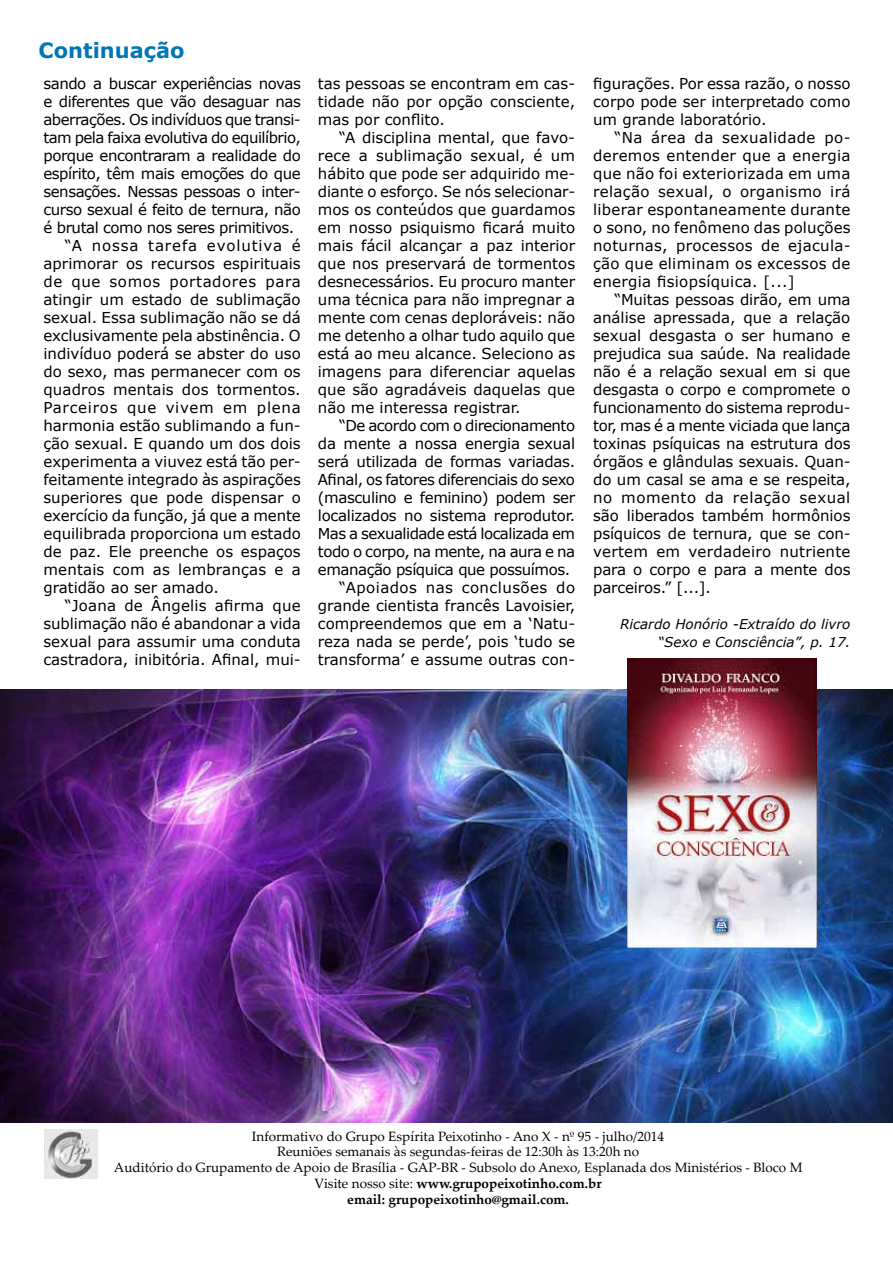
<style>
.page{position:relative;width:893px;height:1263px;background:#fff}
.page>*{position:absolute;margin:0;border:0;box-sizing:border-box;transform-origin:0 0}
.t1{font:700 21px "Verdana";color:#0076b7}
.t2{font:15px/18px "Verdana";color:#000;text-align:justify}
.t3{font:15px "Verdana";letter-spacing:-.03em;color:#000}
.t4{font:15px "Verdana";letter-spacing:-.035em;color:#000}
.t5{font:15px "Verdana";letter-spacing:-.02em;color:#000}
.t6{font:15px "Verdana";letter-spacing:-.025em;color:#000}
.t7{font:15px "Verdana";letter-spacing:.04em;color:#000}
.t8{font:15px "Verdana";letter-spacing:.05em;color:#000}
.t9{font:15px "Verdana";letter-spacing:.03em;color:#000}
.t10{font:15px "Verdana";letter-spacing:.06em;color:#000}
.t11{font:13.5px/15.8px "Palatino Linotype";color:#000;text-align:center}
.t12{font:italic 13.5px/18px "Verdana";color:#000;text-align:right}
.s1{font-weight:700}
</style>
<div class="page">
<img style="left:45px;top:1130px;width:53px;height:48px">
<img style="left:0;top:690px;width:893px;height:433px">
<img style="left:627px;top:659px;width:189px;height:288px">
<h1 class="t1" style="left:39px;top:37px;width:148px">Continuação</h1>
<p class="t3" style="left:43px;top:74px;width:259px">sando a buscar experiências novas</p>
<p class="t3" style="left:43px;top:92px;width:259px">e diferentes que vão desaguar nas</p>
<p class="t4" style="left:43px;top:110px;width:259px">aberrações. Os indivíduos que transi-</p>
<p class="t4" style="left:43px;top:128px;width:259px">tam pela faixa evolutiva do equilíbrio,</p>
<p class="t3" style="left:43px;top:146px;width:259px">porque encontraram a realidade do</p>
<p class="t3" style="left:43px;top:164px;width:259px">espírito, têm mais emoções do que</p>
<p class="t3" style="left:43px;top:182px;width:259px">sensações. Nessas pessoas o inter-</p>
<p class="t3" style="left:43px;top:200px;width:259px">curso sexual é feito de ternura, não</p>
<p class="t3" style="left:43px;top:218px;width:252px">é brutal como nos seres primitivos.</p>
<p class="t10" style="left:65px;top:236px;width:238px">“A nossa tarefa evolutiva é</p>
<p class="t2" style="left:43px;top:254px;width:259px">aprimorar os recursos espirituais</p>
<p class="t7" style="left:43px;top:272px;width:259px">de que somos portadores para</p>
<p class="t2" style="left:43px;top:290px;width:259px">atingir um estado de sublimação</p>
<p class="t2" style="left:43px;top:308px;width:259px">sexual. Essa sublimação não se dá</p>
<p class="t2" style="left:43px;top:326px;width:259px">exclusivamente pela abstinência. O</p>
<p class="t2" style="left:43px;top:344px;width:259px">indivíduo poderá se abster do uso</p>
<p class="t2" style="left:43px;top:362px;width:259px">do sexo, mas permanecer com os</p>
<p class="t2" style="left:43px;top:380px;width:259px">quadros mentais dos tormentos.</p>
<p class="t8" style="left:43px;top:398px;width:259px">Parceiros que vivem em plena</p>
<p class="t2" style="left:43px;top:416px;width:259px">harmonia estão sublimando a fun-</p>
<p class="t2" style="left:43px;top:434px;width:259px">ção sexual. E quando um dos dois</p>
<p class="t2" style="left:43px;top:452px;width:259px">experimenta a viuvez está tão per-</p>
<p class="t2" style="left:43px;top:470px;width:259px">feitamente integrado às aspirações</p>
<p class="t2" style="left:43px;top:488px;width:259px">superiores que pode dispensar o</p>
<p class="t2" style="left:43px;top:506px;width:259px">exercício da função, já que a mente</p>
<p class="t2" style="left:43px;top:524px;width:259px">equilibrada proporciona um estado</p>
<p class="t2" style="left:43px;top:542px;width:259px">de paz. Ele preenche os espaços</p>
<p class="t2" style="left:43px;top:560px;width:259px">mentais com as lembranças e a</p>
<p class="t2" style="left:43px;top:578px;width:177px">gratidão ao ser amado.</p>
<p class="t2" style="left:65px;top:596px;width:238px">“Joana de Ângelis afirma que</p>
<p class="t2" style="left:43px;top:614px;width:259px">sublimação não é abandonar a vida</p>
<p class="t2" style="left:43px;top:632px;width:259px">sexual para assumir uma conduta</p>
<p class="t2" style="left:43px;top:650px;width:259px">castradora, inibitória. Afinal, mui-</p>
<p class="t2" style="left:318px;top:74px;width:259px">tas pessoas se encontram em cas&shy;tidade não por opção consciente, mas por conflito.</p>
<p class="t2" style="left:318px;top:128px;width:259px;text-indent:21px">“A disciplina mental, que favo&shy;rece a sublimação sexual, é um hábito que pode ser adquirido me&shy;diante o esforço. Se nós selecionar&shy;mos os conteúdos que guardamos em nosso psiquismo ficará muito mais fácil alcançar a paz interior que nos preservará de tormentos desnecessários. Eu procuro manter uma técnica para não impregnar a mente com cenas deploráveis: não me detenho a olhar tudo aquilo que está ao meu alcance. Seleciono as imagens para diferenciar aquelas que são agradáveis daquelas que não me interessa registrar.</p>
<p class="t4" style="left:339px;top:416px;width:237px">“De acordo com o direcionamento</p>
<p class="t2" style="left:318px;top:434px;width:259px">da mente a nossa energia sexual</p>
<p class="t5" style="left:318px;top:452px;width:259px">será utilizada de formas variadas.</p>
<p class="t4" style="left:318px;top:470px;width:259px">Afinal, os fatores diferenciais do sexo</p>
<p class="t6" style="left:318px;top:488px;width:259px">(masculino e feminino) podem ser</p>
<p class="t2" style="left:318px;top:506px;width:259px">localizados no sistema reprodutor.</p>
<p class="t4" style="left:318px;top:524px;width:259px">Mas a sexualidade está localizada em</p>
<p class="t3" style="left:318px;top:542px;width:259px">todo o corpo, na mente, na aura e na</p>
<p class="t3" style="left:318px;top:560px;width:254px">emanação psíquica que possuímos.</p>
<p class="t9" style="left:339px;top:578px;width:237px">“Apoiados nas conclusões do</p>
<p class="t2" style="left:318px;top:596px;width:259px">grande cientista francês Lavoisier,</p>
<p class="t2" style="left:318px;top:614px;width:259px">compreendemos que em a ‘Natu-</p>
<p class="t2" style="left:318px;top:632px;width:259px">reza nada se perde’, pois ‘tudo se</p>
<p class="t2" style="left:318px;top:650px;width:259px">transforma’ e assume outras con-</p>
<p class="t2" style="left:593px;top:74px;width:259px">figurações. Por essa razão, o nosso corpo pode ser interpretado como um grande laboratório.</p>
<p class="t2" style="left:593px;top:128px;width:259px;text-indent:21px">“Na área da sexualidade po&shy;deremos entender que a energia que não foi exteriorizada em uma relação sexual, o organismo irá liberar espontaneamente durante o sono, no fenômeno das poluções noturnas, processos de ejacula&shy;ção que eliminam os excessos de energia fisiopsíquica. [...]</p>
<p class="t2" style="left:593px;top:290px;width:259px;text-indent:21px">“Muitas pessoas dirão, em uma análise apressada, que a relação sexual desgasta o ser humano e prejudica sua saúde. Na realidade não é a relação sexual em si que desgasta o corpo e compromete o funcionamento do sistema reprodu&shy;tor, mas é a mente viciada que lança toxinas psíquicas na estrutura dos órgãos e glândulas sexuais. Quan&shy;do um casal se ama e se respeita, no momento da relação sexual são liberados também hormônios psíquicos de ternura, que se con&shy;vertem em verdadeiro nutriente para o corpo e para a mente dos parceiros.” [...].</p>
<p class="t12" style="left:620px;top:615px;width:232px">Ricardo Honório -Extraído do livro “Sexo e Consciência”, p. 17.</p>
<p class="t11" style="left:114px;top:1128px;width:690px">Informativo do Grupo Espírita Peixotinho - Ano X - nº 95 - julho/2014<br>Reuniões semanais às segundas-feiras de 12:30h às 13:20h no<br>Auditório do Grupamento de Apoio de Brasília - GAP-BR - Subsolo do Anexo, Esplanada dos Ministérios - Bloco M Visite nosso site: <span class="s1">www.grupopeixotinho.com.br<br>email: grupopeixotinho@gmail.com.</span></p>
</div>
